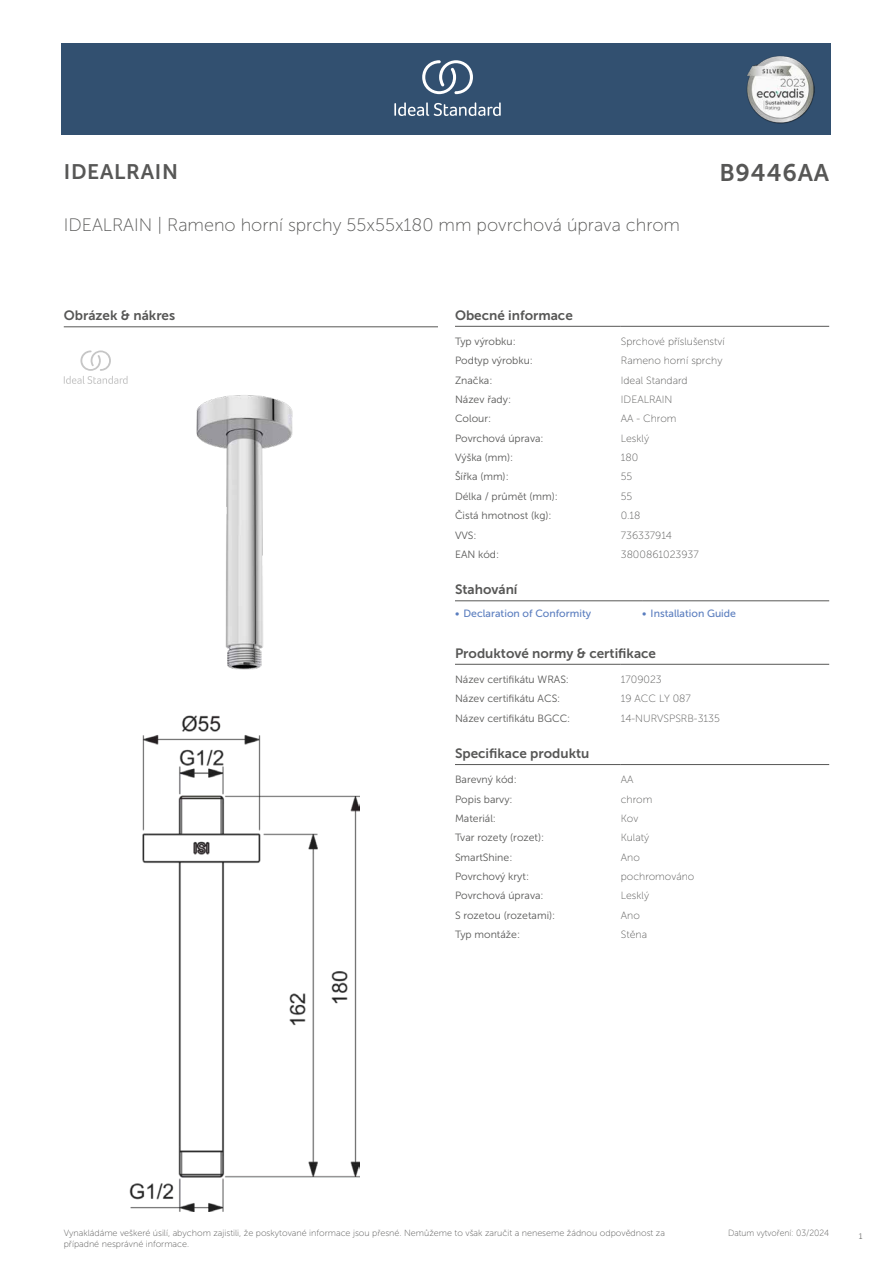
<style>
.page{position:relative;width:893px;height:1263px;background:#fff}
.page>*{position:absolute;margin:0;border:0;box-sizing:border-box;transform-origin:0 0}
.t1{font:24px "Museo Sans 700";letter-spacing:.035em;color:#575756}
.t2{font:21px "Museo Sans 700";letter-spacing:.035em;color:#575756}
.t3{font:18px "Museo Sans 100";color:#575756}
.t4{font:13.5px "Museo Sans 700";color:#575756}
.t5{font:10.5px "Museo Sans 300";color:#575756}
.t6{font:10.5px "Museo Sans 100";color:#575756}
.t7{font:10.5px "Museo Sans 500";color:#5b7ebf}
.t8{font:9px/10.8px "Museo Sans 100";color:#575756}
.t9{font:9px "Museo Sans 100";color:#575756;scale:.95 1}
.t10{font:300 9px "Calibri";color:#575756;scale:.95 1}
</style>
<div class="page">
<div style="left:62px;top:43px;width:769px;height:91px;background:#325070"></div>
<hr style="left:455px;top:326px;width:166px;height:1px;background:#575756">
<hr style="left:621px;top:326px;width:208px;height:1px;background:#575756">
<hr style="left:455px;top:600px;width:187px;height:1px;background:#575756">
<hr style="left:642px;top:600px;width:187px;height:1px;background:#575756">
<hr style="left:455px;top:664px;width:166px;height:1px;background:#575756">
<hr style="left:621px;top:664px;width:208px;height:1px;background:#575756">
<hr style="left:455px;top:764px;width:166px;height:1px;background:#575756">
<hr style="left:621px;top:764px;width:208px;height:1px;background:#575756">
<img style="left:129px;top:715px;width:231px;height:496px">
<hr style="left:64px;top:327px;width:374px;height:1px;background:#575756">
<svg style="left:64px;top:350px;width:64px;height:34px"></svg>
<img style="left:196px;top:395px;width:97px;height:275px">
<svg style="left:394px;top:102px;width:107px;height:14px"></svg>
<svg style="left:422px;top:60px;width:51px;height:34px"></svg>
<img style="left:746px;top:56px;width:68px;height:67px">
<h2 class="t2" style="left:64px;top:160px;width:116px">IDEALRAIN</h2>
<h1 class="t1" style="left:719px;top:160px;width:111px">B9446AA</h1>
<h3 class="t3" style="left:64px;top:215px;width:618px">IDEALRAIN | Rameno horní sprchy 55x55x180 mm povrchová úprava chrom</h3>
<p class="t4" style="left:64px;top:308px;width:113px">Obrázek &amp; nákres</p>
<p class="t4" style="left:455px;top:308px;width:119px">Obecné informace</p>
<p class="t5" style="left:455px;top:336px;width:62px">Typ výrobku:</p>
<p class="t6" style="left:621px;top:336px;width:105px">Sprchové příslušenství</p>
<p class="t5" style="left:455px;top:355px;width:79px">Podtyp výrobku:</p>
<p class="t6" style="left:621px;top:355px;width:103px">Rameno horní sprchy</p>
<p class="t5" style="left:455px;top:374px;width:39px">Značka:</p>
<p class="t6" style="left:621px;top:374px;width:68px">Ideal Standard</p>
<p class="t5" style="left:455px;top:394px;width:58px">Název řady:</p>
<p class="t6" style="left:621px;top:394px;width:53px">IDEALRAIN</p>
<p class="t5" style="left:455px;top:413px;width:38px">Colour:</p>
<p class="t6" style="left:621px;top:413px;width:57px">AA - Chrom</p>
<p class="t5" style="left:455px;top:432px;width:90px">Povrchová úprava:</p>
<p class="t6" style="left:621px;top:433px;width:30px">Lesklý</p>
<p class="t5" style="left:455px;top:452px;width:60px">Výška (mm):</p>
<p class="t6" style="left:621px;top:452px;width:19px">180</p>
<p class="t5" style="left:455px;top:471px;width:55px">Šířka (mm):</p>
<p class="t6" style="left:621px;top:471px;width:13px">55</p>
<p class="t5" style="left:455px;top:491px;width:104px">Délka / průmět (mm):</p>
<p class="t6" style="left:621px;top:491px;width:13px">55</p>
<p class="t5" style="left:455px;top:510px;width:98px">Čistá hmotnost (kg):</p>
<p class="t6" style="left:621px;top:510px;width:21px">0.18</p>
<p class="t5" style="left:455px;top:529px;width:23px">VVS:</p>
<p class="t6" style="left:621px;top:529px;width:53px">736337914</p>
<p class="t5" style="left:455px;top:549px;width:46px">EAN kód:</p>
<p class="t6" style="left:621px;top:549px;width:79px">3800861023937</p>
<p class="t4" style="left:455px;top:582px;width:64px">Stahování</p>
<p class="t7" style="left:455px;top:608px;width:138px">• Declaration of Conformity</p>
<p class="t7" style="left:642px;top:608px;width:95px">• Installation Guide</p>
<p class="t4" style="left:455px;top:646px;width:203px">Produktové normy &amp; certifikace</p>
<p class="t5" style="left:455px;top:674px;width:116px">Název certifikátu WRAS:</p>
<p class="t6" style="left:621px;top:674px;width:42px">1709023</p>
<p class="t5" style="left:455px;top:693px;width:107px">Název certifikátu ACS:</p>
<p class="t6" style="left:621px;top:693px;width:72px">19 ACC LY 087</p>
<p class="t5" style="left:455px;top:712px;width:117px">Název certifikátu BGCC:</p>
<p class="t6" style="left:621px;top:712px;width:100px">14-NURVSPSRB-3135</p>
<p class="t4" style="left:455px;top:746px;width:136px">Specifikace produktu</p>
<p class="t5" style="left:455px;top:774px;width:63px">Barevný kód:</p>
<p class="t6" style="left:621px;top:774px;width:14px">AA</p>
<p class="t5" style="left:455px;top:793px;width:59px">Popis barvy:</p>
<p class="t6" style="left:621px;top:793px;width:33px">chrom</p>
<p class="t5" style="left:455px;top:813px;width:43px">Materiál:</p>
<p class="t6" style="left:621px;top:813px;width:19px">Kov</p>
<p class="t5" style="left:455px;top:832px;width:91px">Tvar rozety (rozet):</p>
<p class="t6" style="left:621px;top:832px;width:30px">Kulatý</p>
<p class="t5" style="left:455px;top:851px;width:59px">SmartShine:</p>
<p class="t6" style="left:621px;top:851px;width:21px">Ano</p>
<p class="t5" style="left:455px;top:871px;width:76px">Povrchový kryt:</p>
<p class="t6" style="left:621px;top:871px;width:75px">pochromováno</p>
<p class="t5" style="left:455px;top:890px;width:90px">Povrchová úprava:</p>
<p class="t6" style="left:621px;top:890px;width:30px">Lesklý</p>
<p class="t5" style="left:455px;top:909px;width:102px">S rozetou (rozetami):</p>
<p class="t6" style="left:621px;top:909px;width:21px">Ano</p>
<p class="t5" style="left:455px;top:929px;width:67px">Typ montáže:</p>
<p class="t6" style="left:621px;top:929px;width:28px">Stěna</p>
<p class="t8" style="left:64px;top:1227px;width:603px">Vynakládáme veškeré úsilí, abychom zajistili, že poskytované informace jsou přesné. Nemůžeme to však zaručit a neneseme žádnou odpovědnost za případné nesprávné informace.</p>
<p class="t9" style="left:728px;top:1228px;width:108px">Datum vytvoření: 03/2024</p>
<p class="t10" style="left:858px;top:1230px;width:6px">1</p>
</div>
